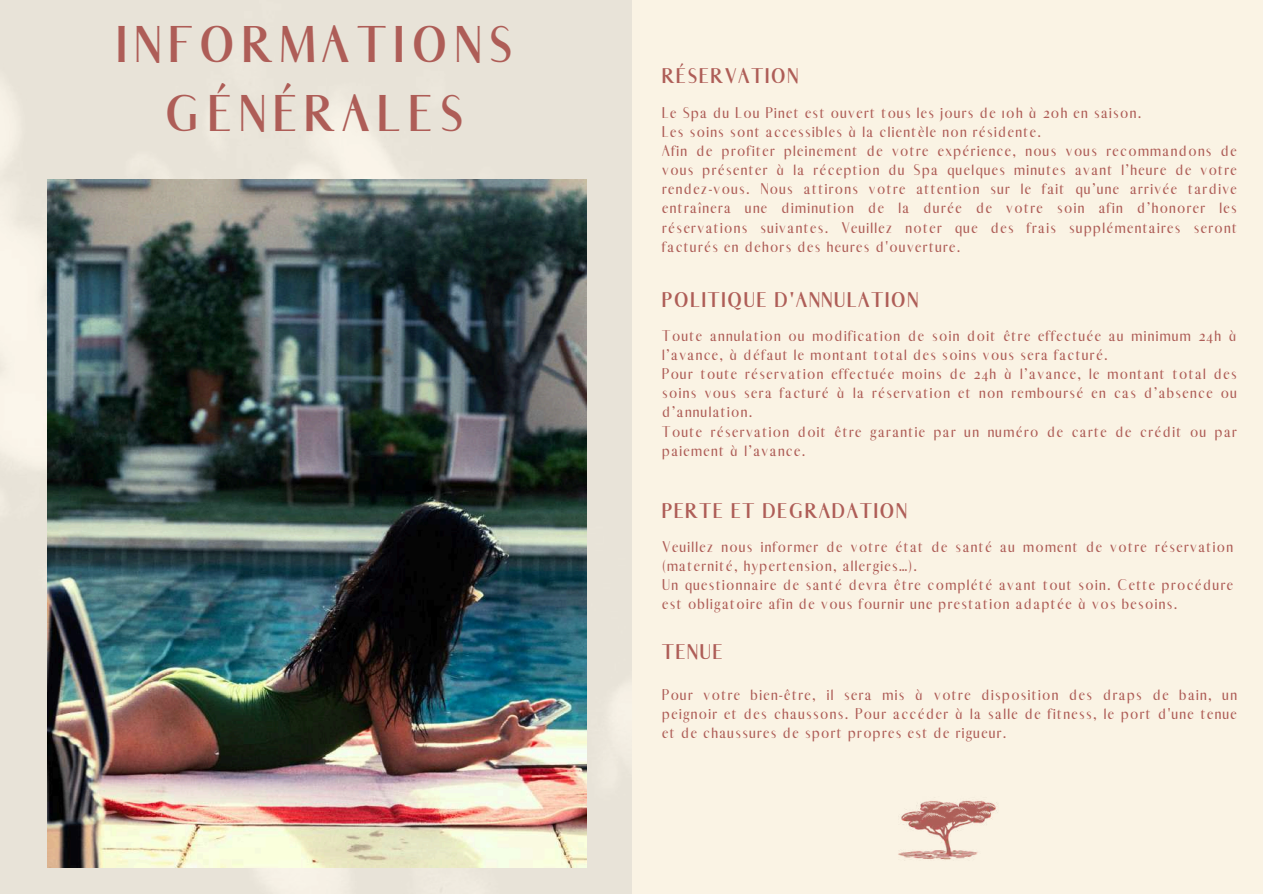
<style>
.page{position:relative;width:1263px;height:894px;background:#fff}
.page>*{position:absolute;margin:0;border:0;box-sizing:border-box;transform-origin:0 0}
.t1{font:700 49.5px/68.7px "Abiah";letter-spacing:.16em;color:#ae5d57;text-align:center}
.t2{font:700 20.4px "Abiah";letter-spacing:.09em;color:#ae5d57}
.t3{font:15px/19.2px "Abiah";letter-spacing:.09em;color:#ae5d57}
</style>
<div class="page">
<div style="left:0;top:0;width:1263px;height:893px;background:#faf3e4"></div>
<img style="left:0;top:0;width:631px;height:893px">
<img style="left:898px;top:800px;width:99px;height:60px">
<img style="left:47px;top:179px;width:539px;height:688px">
<h1 class="t1" style="left:117px;top:11px;width:398px">INFORMATIONS<br>GÉNÉRALES</h1>
<h2 class="t2" style="left:662px;top:64px;width:137px">RÉSERVATION</h2>
<p class="t3" style="left:662px;top:103px;width:576px">Le Spa du Lou Pinet est ouvert tous les jours de 10h à 20h en saison.<br>Les soins sont accessibles à la clientèle non résidente.<br>Afin de profiter pleinement de votre expérience, nous vous recommandons de vous présenter à la réception du Spa quelques minutes avant l’heure de votre rendez-vous. Nous attirons votre attention sur le fait qu’une arrivée tardive entraînera une diminution de la durée de votre soin afin d’honorer les réservations suivantes. Veuillez noter que des frais supplémentaires seront facturés en dehors des heures d'ouverture.</p>
<h2 class="t2" style="left:662px;top:287px;width:257px">POLITIQUE D'ANNULATION</h2>
<p class="t3" style="left:662px;top:326px;width:576px">Toute annulation ou modification de soin doit être effectuée au minimum 24h à l’avance, à défaut le montant total des soins vous sera facturé.<br>Pour toute réservation effectuée moins de 24h à l’avance, le montant total des soins vous sera facturé à la réservation et non remboursé en cas d’absence ou d’annulation.<br>Toute réservation doit être garantie par un numéro de carte de crédit ou par paiement à l’avance.</p>
<h2 class="t2" style="left:662px;top:498px;width:246px">PERTE ET DEGRADATION</h2>
<p class="t3" style="left:662px;top:537px;width:572px">Veuillez nous informer de votre état de santé au moment de votre réservation (maternité, hypertension, allergies…).<br>Un questionnaire de santé devra être complété avant tout soin. Cette procédure est obligatoire afin de vous fournir une prestation adaptée à vos besoins.</p>
<h2 class="t2" style="left:662px;top:639px;width:62px">TENUE</h2>
<p class="t3" style="left:662px;top:684px;width:576px;text-align:justify">Pour votre bien-être, il sera mis à votre disposition des draps de bain, un peignoir et des chaussons. Pour accéder à la salle de fitness, le port d'une tenue et de chaussures de sport propres est de rigueur.</p>
</div>
